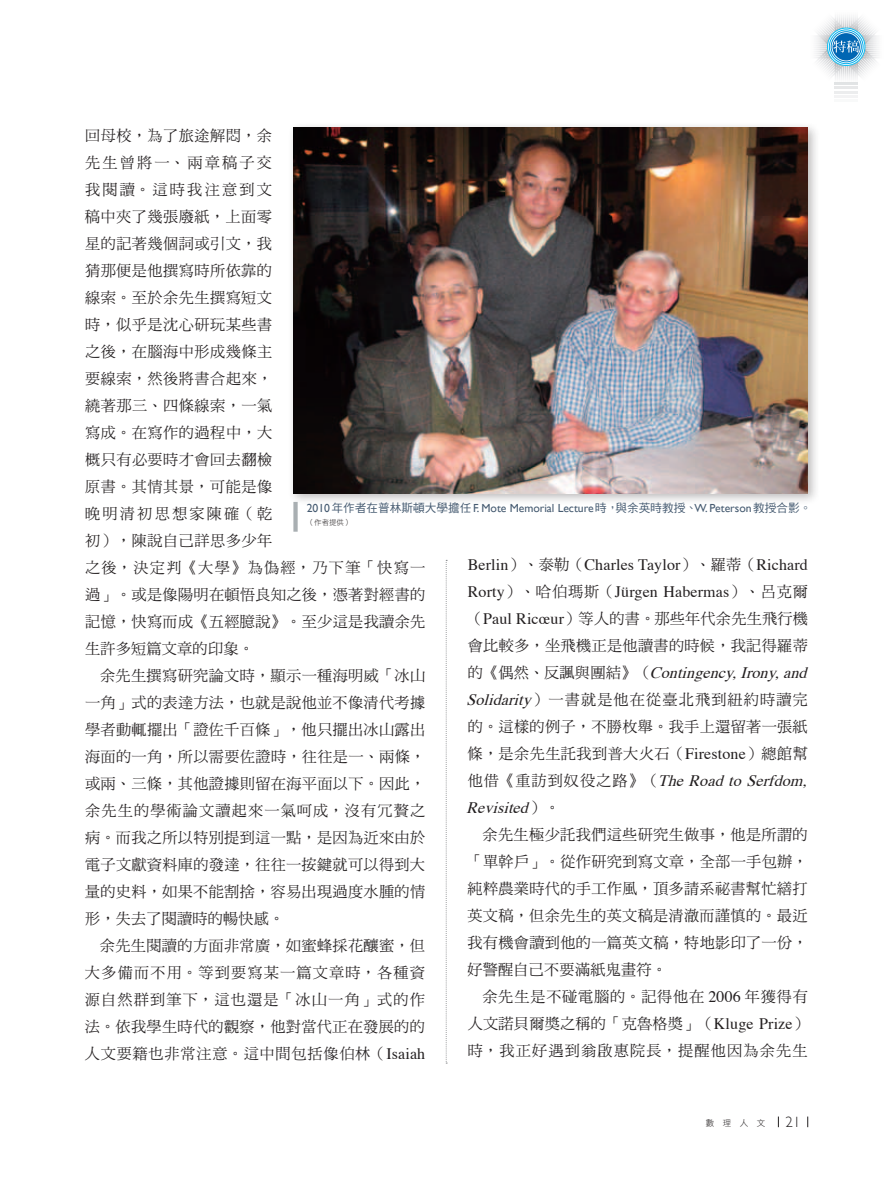
<style>
.page{position:relative;width:893px;height:1191px;background:#fff}
.page>*{position:absolute;margin:0;border:0;box-sizing:border-box;transform-origin:0 0}
.t1{font:italic 15.9px/27px "Times";color:#231f20}
.t2{font:15.9px/27px "Times";letter-spacing:.01em;color:#231f20}
.t3{font:15.15px/27px "DF Ming Std W5";letter-spacing:.03em;color:#231f20;text-align:justify}
.t4{font:300 14.85px "Gill Sans";color:#231f20}
.t5{font:11.7px "Gill Sans";color:#465b71}
.t6{font:8.55px "DF Hei Std W3";color:#231f20}
.t7{font:7.5px "DF Hei Std W3";color:#231f20}
.s1{font-family:"Times";font-size:15.9px}
.s2{font-family:"DF Hei Std W5"}
.s3{font-family:"DF Ming Std W5";font-size:15.15px}
.s4{font-family:"DF Ming Std W5";font-style:normal;font-size:15.15px}
.s5{font-family:"Times";font-style:italic;font-size:15.9px}
</style>
<div class="page">
<hr style="left:834px;top:82px;width:24px;height:3px;background:#c5cacc">
<hr style="left:834px;top:87px;width:24px;height:2px;background:#cfd2d4">
<hr style="left:834px;top:91px;width:24px;height:2px;background:#dadcde">
<hr style="left:834px;top:95px;width:24px;height:2px;background:#e7e8e9">
<hr style="left:834px;top:99px;width:24px;height:3px;background:#f1f3f3">
<svg style="left:816px;top:16px;width:62px;height:68px"></svg>
<svg style="left:446px;top:560px;width:1px;height:503px"></svg>
<div style="left:287px;top:122px;width:533px;height:384px;background:#231f20;opacity:.3"></div>
<img style="left:293px;top:128px;width:515px;height:365px">
<div style="left:293px;top:502px;width:5px;height:29px;background:#a9afb2"></div>
<p class="t3" style="left:85px;top:121px;width:342px;text-align:left">回母校，為了旅途解悶，余<br>先生曾將一、兩章稿子交<br>我閱讀。這時我注意到文<br>稿中夾了幾張廢紙，上面零<br>星的記著幾個詞或引文，我<br>猜那便是他撰寫時所依靠的<br>線索。至於余先生撰寫短文<br>時，似乎是沈心研玩某些書<br>之後，在腦海中形成幾條主<br>要線索，然後將書合起來，<br>繞著那三、四條線索，一氣<br>寫成。在寫作的過程中，大<br>概只有必要時才會回去翻檢<br>原書。其情其景，可能是像<br>晚明清初思想家陳確（乾<br>初），陳說自己詳思多少年<br>之後，決定判《大學》為偽經，乃下筆「快寫一過」。或是像陽明在頓悟良知之後，憑著對經書的記憶，快寫而成《五經臆說》。至少這是我讀余先生許多短篇文章的印象。</p>
<p class="t3" style="left:85px;top:661px;width:342px;text-indent:15px">余先生撰寫研究論文時，顯示一種海明威「冰山一角」式的表達方法，也就是說他並不像清代考據學者動輒擺出「證佐千百條」，他只擺出冰山露出海面的一角，所以需要佐證時，往往是一、兩條，或兩、三條，其他證據則留在海平面以下。因此，余先生的學術論文讀起來一氣呵成，沒有冗贅之病。而我之所以特別提到這一點，是因為近來由於電子文獻資料庫的發達，往往一按鍵就可以得到大量的史料，如果不能割捨，容易出現過度水腫的情形，失去了閱讀時的暢快感。</p>
<p class="t3" style="left:85px;top:931px;width:342px;text-indent:15px">余先生閱讀的方面非常廣，如蜜蜂採花釀蜜，但大多備而不用。等到要寫某一篇文章時，各種資源自然群到筆下，這也還是「冰山一角」式的作法。依我學生時代的觀察，他對當代正在發展的的人文要籍也非常注意。這中間包括像伯林（<span class="s1">Isaiah</span></p>
<p class="t5" style="left:307px;top:501px;width:506px">2010<span class="s2">年作者在普林斯頓大學擔任</span>F. Mote Memorial Lecture<span class="s2">時，與余英時教授、</span>W. Peterson<span class="s2">教授合影。</span></p>
<p class="t7" style="left:307px;top:518px;width:46px">（作者提供）</p>
<p class="t2" style="left:468px;top:550px;width:342px">Berlin<span class="s3">）、泰勒（</span>Charles Taylor<span class="s3">）、羅蒂（</span>Richard<br>Rorty<span class="s3">）、哈伯瑪斯（</span>Jürgen Habermas<span class="s3">）、呂克爾</span></p>
<p class="t3" style="left:468px;top:605px;width:342px">（<span class="s1">Paul Ricœur</span>）等人的書。那些年代余先生飛行機會比較多，坐飛機正是他讀書的時候，我記得羅蒂</p>
<p class="t1" style="left:468px;top:658px;width:348px"><span class="s4">的《偶然、反諷與團結》（</span> Contingency, Irony, and</p>
<p class="t3" style="left:466px;top:686px;width:343px"><span class="s5">Solidarity</span>）一書就是他在從臺北飛到紐約時讀完的。這樣的例子，不勝枚舉。我手上還留著一張紙條，是余先生託我到普大火石（<span class="s1">Firestone</span>）總館幫</p>
<p class="t1" style="left:466px;top:766px;width:349px"><span class="s4">他借《重訪到奴役之路》（</span>TheRoadtoSerfdom,<br>Revisited<span class="s4">）。</span></p>
<p class="t3" style="left:467px;top:821px;width:342px;text-indent:15px">余先生極少託我們這些研究生做事，他是所謂的「單幹戶」。從作研究到寫文章，全部一手包辦，純粹農業時代的手工作風，頂多請系祕書幫忙繕打英文稿，但余先生的英文稿是清澈而謹慎的。最近我有機會讀到他的一篇英文稿，特地影印了一份，好警醒自己不要滿紙鬼畫符。</p>
<p class="t3" style="left:468px;top:983px;width:342px;text-indent:15px">余先生是不碰電腦的。記得他在 <span class="s1">2006</span> 年獲得有人文諾貝爾獎之稱的「克魯格獎」（<span class="s1">Kluge Prize</span>）時，我正好遇到翁啟惠院長，提醒他因為余先生</p>
<p class="t6" style="left:706px;top:1118px;width:61px">數　理　人　文</p>
<p class="t4" style="left:786px;top:1113px;width:16px">21</p>
</div>
